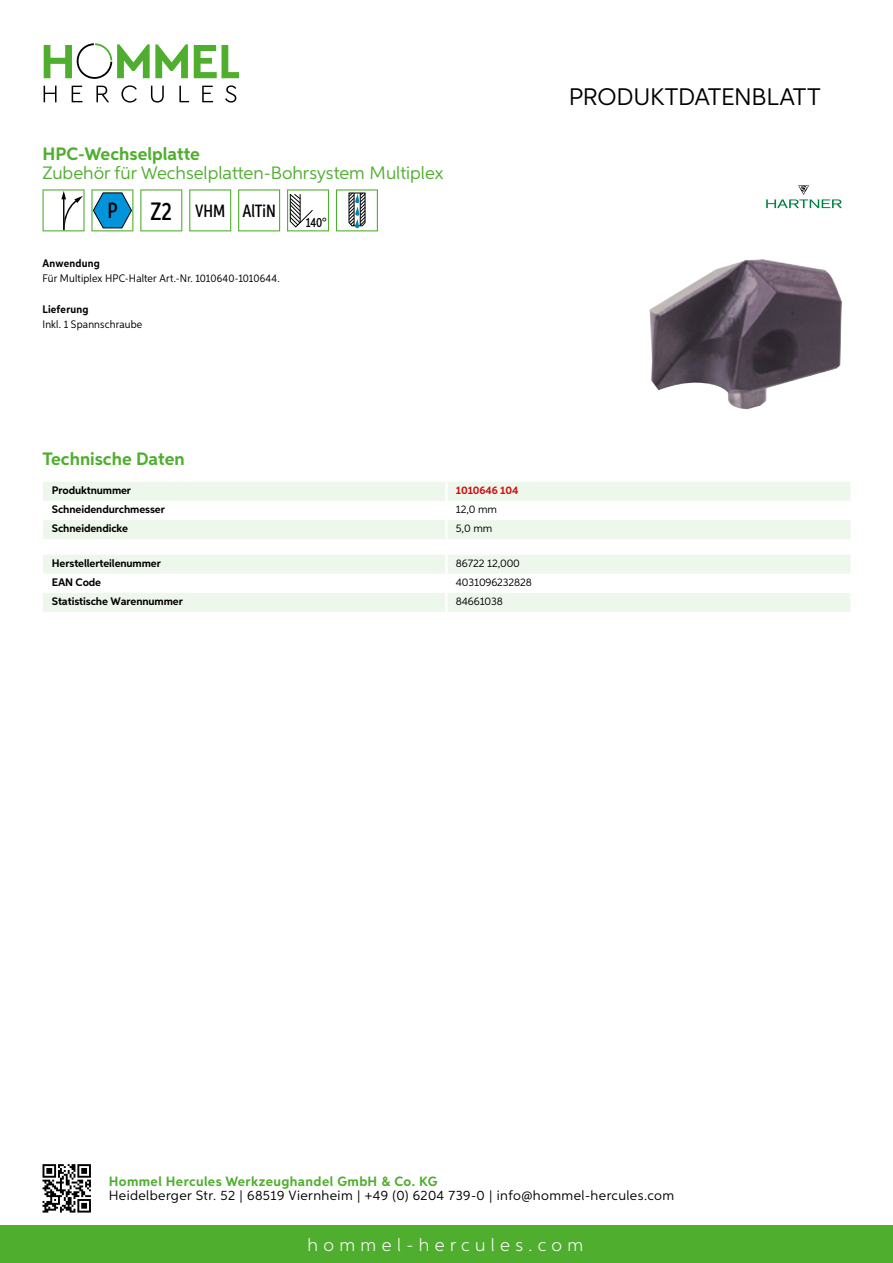
<style>
.page{position:relative;width:893px;height:1263px;background:#fff}
.page>*{position:absolute;margin:0;border:0;box-sizing:border-box;transform-origin:0 0}
.t1{font:24px "Aspira";letter-spacing:-.01em;color:#000}
.t2{font:500 22.2px "Aspira XX Nar";color:#000}
.t3{font:18px "Aspira";color:#50ae2f}
.t4{font:700 18px "Aspira";color:#50ae2f}
.t5{font:300 18px "Aspira";letter-spacing:.3em;color:#fff}
.t6{font:500 17.85px "Aspira XX Nar";color:#000}
.t7{font:13.5px "Aspira";letter-spacing:.03em;color:#000}
.t8{font:700 13.5px "Aspira";letter-spacing:.03em;color:#50ae2f}
.t9{font:500 13.35px "Aspira XX Nar";color:#000}
.t10{font:700 10.95px "Aspira";letter-spacing:-.01em;color:#000}
.t11{font:10.95px "Aspira Nar";letter-spacing:.015em;color:#000}
.t12{font:10.95px "Aspira";letter-spacing:-.01em;color:#000}
.t13{font:700 10.95px "Aspira Nar";letter-spacing:.02em;color:#000}
.t14{font:700 10.95px "Aspira";letter-spacing:-.01em;color:#cd1013}
.s1{font-size:25.2px}
</style>
<div class="page">
<div style="left:0;top:1226px;width:893px;height:37px;background:#50ae2f"></div>
<svg style="left:43px;top:1164px;width:48px;height:48px"></svg>
<svg style="left:194px;top:45px;width:45px;height:33px"></svg>
<svg style="left:44px;top:43px;width:144px;height:36px"></svg>
<svg style="left:44px;top:86px;width:13px;height:16px"></svg>
<svg style="left:72px;top:86px;width:10px;height:16px"></svg>
<svg style="left:96px;top:86px;width:13px;height:16px"></svg>
<svg style="left:121px;top:85px;width:16px;height:18px"></svg>
<svg style="left:151px;top:86px;width:13px;height:17px"></svg>
<svg style="left:179px;top:86px;width:10px;height:16px"></svg>
<svg style="left:202px;top:86px;width:11px;height:16px"></svg>
<svg style="left:225px;top:85px;width:11px;height:18px"></svg>
<svg style="left:43px;top:482px;width:807px;height:57px"></svg>
<hr style="left:445px;top:520px;width:3px;height:19px;background:#fff">
<svg style="left:43px;top:555px;width:807px;height:57px"></svg>
<hr style="left:445px;top:593px;width:3px;height:19px;background:#fff">
<svg style="left:43px;top:189px;width:42px;height:42px"></svg>
<svg style="left:91px;top:189px;width:42px;height:42px"></svg>
<svg style="left:140px;top:189px;width:42px;height:42px"></svg>
<svg style="left:189px;top:189px;width:42px;height:42px"></svg>
<svg style="left:238px;top:189px;width:42px;height:42px"></svg>
<svg style="left:287px;top:189px;width:42px;height:42px"></svg>
<svg style="left:336px;top:189px;width:42px;height:42px"></svg>
<img style="left:649px;top:259px;width:193px;height:150px">
<svg style="left:766px;top:185px;width:76px;height:23px"></svg>
<h3 class="t4" style="left:43px;top:142px;width:159px">HPC-Wechselplatte</h3>
<h3 class="t3" style="left:43px;top:162px;width:402px">Zubehör für Wechselplatten-Bohrsystem Multiplex</h3>
<h2 class="t2" style="left:108px;top:197px;width:12px">P</h2>
<h3 class="t6" style="left:151px;top:200px;width:127px"><span class="s1">Z2</span> VHM AlTiN</h3>
<p class="t13" style="left:43px;top:257px;width:59px">Anwendung</p>
<p class="t11" style="left:43px;top:272px;width:239px">Für Multiplex HPC-Halter Art.-Nr. 1010640-1010644.</p>
<p class="t13" style="left:43px;top:302px;width:47px">Lieferung</p>
<p class="t11" style="left:43px;top:318px;width:101px">Inkl. 1 Spannschraube</p>
<p class="t9" style="left:306px;top:215px;width:22px">140°</p>
<h1 class="t1" style="left:569px;top:82px;width:253px">Produktdatenblatt</h1>
<h3 class="t4" style="left:43px;top:448px;width:144px">Technische Daten</h3>
<p class="t10" style="left:52px;top:483px;width:81px">Produktnummer</p>
<p class="t14" style="left:456px;top:483px;width:64px">1010646 104</p>
<p class="t10" style="left:52px;top:502px;width:115px">Schneidendurchmesser</p>
<p class="t12" style="left:456px;top:502px;width:43px">12,0 mm</p>
<p class="t10" style="left:52px;top:521px;width:78px">Schneidendicke</p>
<p class="t12" style="left:456px;top:522px;width:38px">5,0 mm</p>
<p class="t10" style="left:52px;top:556px;width:111px">Herstellerteilenummer</p>
<p class="t12" style="left:456px;top:556px;width:66px">86722 12,000</p>
<p class="t10" style="left:52px;top:575px;width:51px">EAN Code</p>
<p class="t12" style="left:456px;top:575px;width:78px">4031096232828</p>
<p class="t10" style="left:52px;top:594px;width:132px">Statistische Warennummer</p>
<p class="t12" style="left:456px;top:594px;width:49px">84661038</p>
<p class="t8" style="left:109px;top:1172px;width:330px">Hommel Hercules Werkzeughandel GmbH &amp; Co. KG</p>
<p class="t7" style="left:109px;top:1187px;width:567px">Heidelberger Str. 52 | 68519 Viernheim | +49 (0) 6204 739-0 | info@hommel-hercules.com</p>
<h3 class="t5" style="left:307px;top:1234px;width:277px">hommel-hercules.com</h3>
</div>
